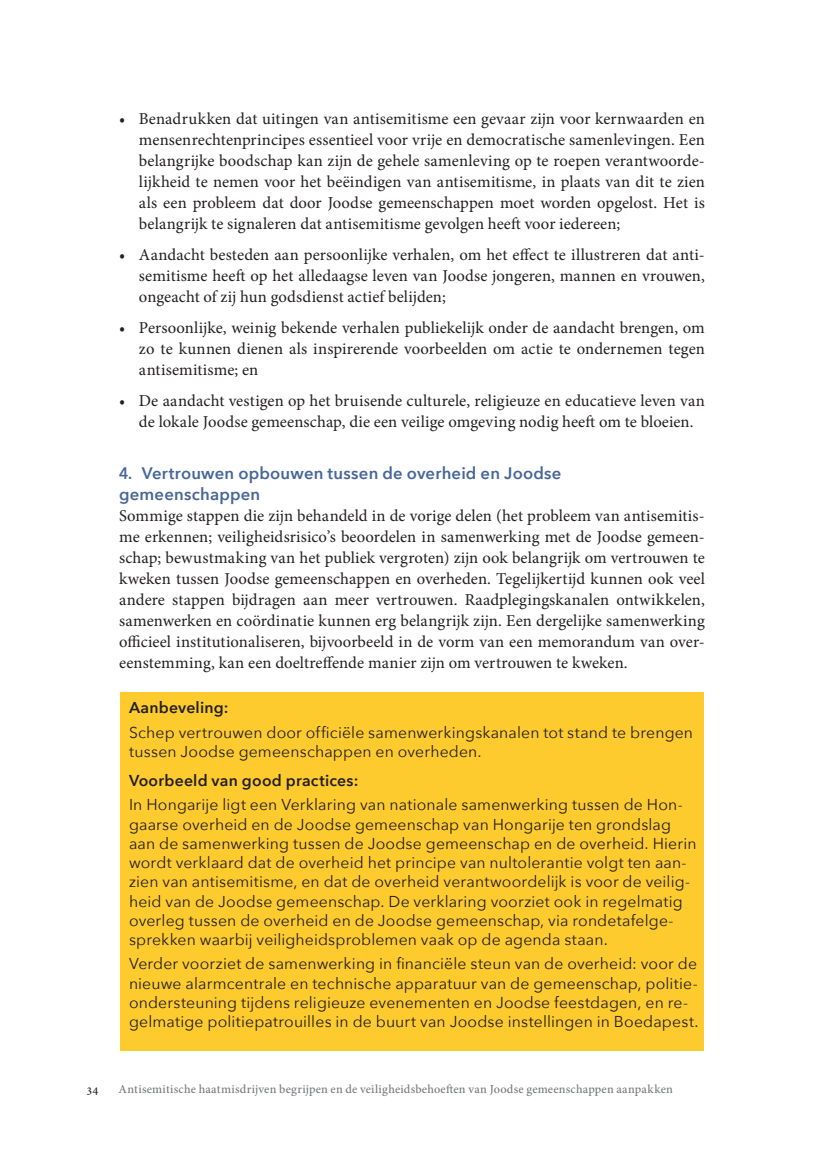
<style>
.page{position:relative;width:824px;height:1171px;background:#fff}
.page>*{position:absolute;margin:0;border:0;box-sizing:border-box;transform-origin:0 0}
.bullets-placed{font:16.62px/21px "Minion Pro";letter-spacing:.005em;color:#231f20;text-align:justify;scale:.94 1}
.copy{font:16.62px/21px "Minion Pro";color:#231f20;text-align:justify}
._1_1_2_style{font:600 16.62px/21px "Avenir Next";letter-spacing:.015em;color:#466699;scale:.93 1}
.shaded_paragraphs{font:15.75px/19.2px "Avenir Next";letter-spacing:.01em;color:#231f20}
.bold_shaded{font:600 15.75px "Avenir Next";letter-spacing:.015em;color:#231f20}
.t1{font:500 12.25px "Minion Pro";letter-spacing:.02em;color:#76787b}
.t2{font:500 12.25px "Minion Pro";color:#231f20}
</style>
<div class="page">
<div style="left:120px;top:693px;width:584px;height:31px;background:#fecb2f"></div>
<div style="left:120px;top:717px;width:584px;height:50px;background:#fecb2f"></div>
<div style="left:120px;top:765px;width:584px;height:32px;background:#fecb2f"></div>
<div style="left:120px;top:789px;width:584px;height:167px;background:#fecb2f"></div>
<div style="left:120px;top:948px;width:584px;height:90px;background:#fecb2f"></div>
<div style="left:120px;top:1030px;width:584px;height:21px;background:#fecb2f"></div>
<p class="bullets-placed" style="left:139px;top:108px;width:603px;text-indent:-20px">• Benadrukken dat uitingen van antisemitisme een gevaar zijn voor kernwaarden en mensenrechtenprincipes essentieel voor vrije en democratische samenlevingen. Een belangrijke boodschap kan zijn de gehele samenleving op te roepen verantwoorde&shy;lijkheid te nemen voor het beëindigen van antisemitisme, in plaats van dit te zien als een probleem dat door Joodse gemeenschappen moet worden opgelost. Het is belangrijk te signaleren dat antisemitisme gevolgen heeft voor iedereen;</p>
<p class="bullets-placed" style="left:139px;top:244px;width:603px;text-indent:-20px">• Aandacht besteden aan persoonlijke verhalen, om het effect te illustreren dat anti&shy;semitisme heeft op het alledaagse leven van Joodse jongeren, mannen en vrouwen, ongeacht of zij hun godsdienst actief belijden;</p>
<p class="bullets-placed" style="left:139px;top:317px;width:603px;text-indent:-20px">• Persoonlijke, weinig bekende verhalen publiekelijk onder de aandacht brengen, om zo te kunnen dienen als inspirerende voorbeelden om actie te ondernemen tegen antisemitisme; en</p>
<p class="bullets-placed" style="left:119px;top:390px;width:624px;text-align:center">• De aandacht vestigen op het bruisende culturele, religieuze en educatieve leven van de lokale Joodse gemeenschap, die een veilige omgeving nodig heeft om te bloeien.</p>
<p class="_1_1_2_style" style="left:119px;top:462px;width:477px">4. Vertrouwen opbouwen tussen de overheid en Joodse gemeenschappen</p>
<p class="copy" style="left:119px;top:505px;width:587px">Sommige stappen die zijn behandeld in de vorige delen (het probleem van antisemitis&shy;me erkennen; veiligheidsrisico’s beoordelen in samenwerking met de Joodse gemeen&shy;schap; bewustmaking van het publiek vergroten) zijn ook belangrijk om vertrouwen te kweken tussen Joodse gemeenschappen en overheden. Tegelijkertijd kunnen ook veel andere stappen bijdragen aan meer vertrouwen. Raadplegingskanalen ontwikkelen, samenwerken en coördinatie kunnen erg belangrijk zijn. Een dergelijke samenwerking officieel institutionaliseren, bijvoorbeeld in de vorm van een memorandum van over&shy;eenstemming, kan een doeltreffende manier zijn om vertrouwen te kweken.</p>
<p class="bold_shaded" style="left:129px;top:694px;width:101px">Aanbeveling:</p>
<p class="shaded_paragraphs" style="left:129px;top:722px;width:565px">Schep vertrouwen door officiële samenwerkingskanalen tot stand te brengen tussen Joodse gemeenschappen en overheden.</p>
<p class="bold_shaded" style="left:129px;top:767px;width:231px">Voorbeeld van good practices:</p>
<p class="shaded_paragraphs" style="left:129px;top:794px;width:569px">In Hongarije ligt een Verklaring van nationale samenwerking tussen de Hon&shy;gaarse overheid en de Joodse gemeenschap van Hongarije ten grondslag aan de samenwerking tussen de Joodse gemeenschap en de overheid. Hierin wordt verklaard dat de overheid het principe van nultolerantie volgt ten aan&shy;zien van antisemitisme, en dat de overheid verantwoordelijk is voor de veilig&shy;heid van de Joodse gemeenschap. De verklaring voorziet ook in regelmatig overleg tussen de overheid en de Joodse gemeenschap, via rondetafelge&shy;sprekken waarbij veiligheidsproblemen vaak op de agenda staan.</p>
<p class="shaded_paragraphs" style="left:129px;top:953px;width:571px">Verder voorziet de samenwerking in financiële steun van de overheid: voor de nieuwe alarmcentrale en technische apparatuur van de gemeenschap, politie&shy;ondersteuning tijdens religieuze evenementen en Joodse feestdagen, en re&shy;gelmatige politiepatrouilles in de buurt van Joodse instellingen in Boedapest.</p>
<p class="t2" style="left:86px;top:1080px;width:14px">34</p>
<p class="t1" style="left:118px;top:1080px;width:555px">Antisemitische haatmisdrijven begrijpen en de veiligheidsbehoeften van Joodse gemeenschappen aanpakken</p>
</div>
